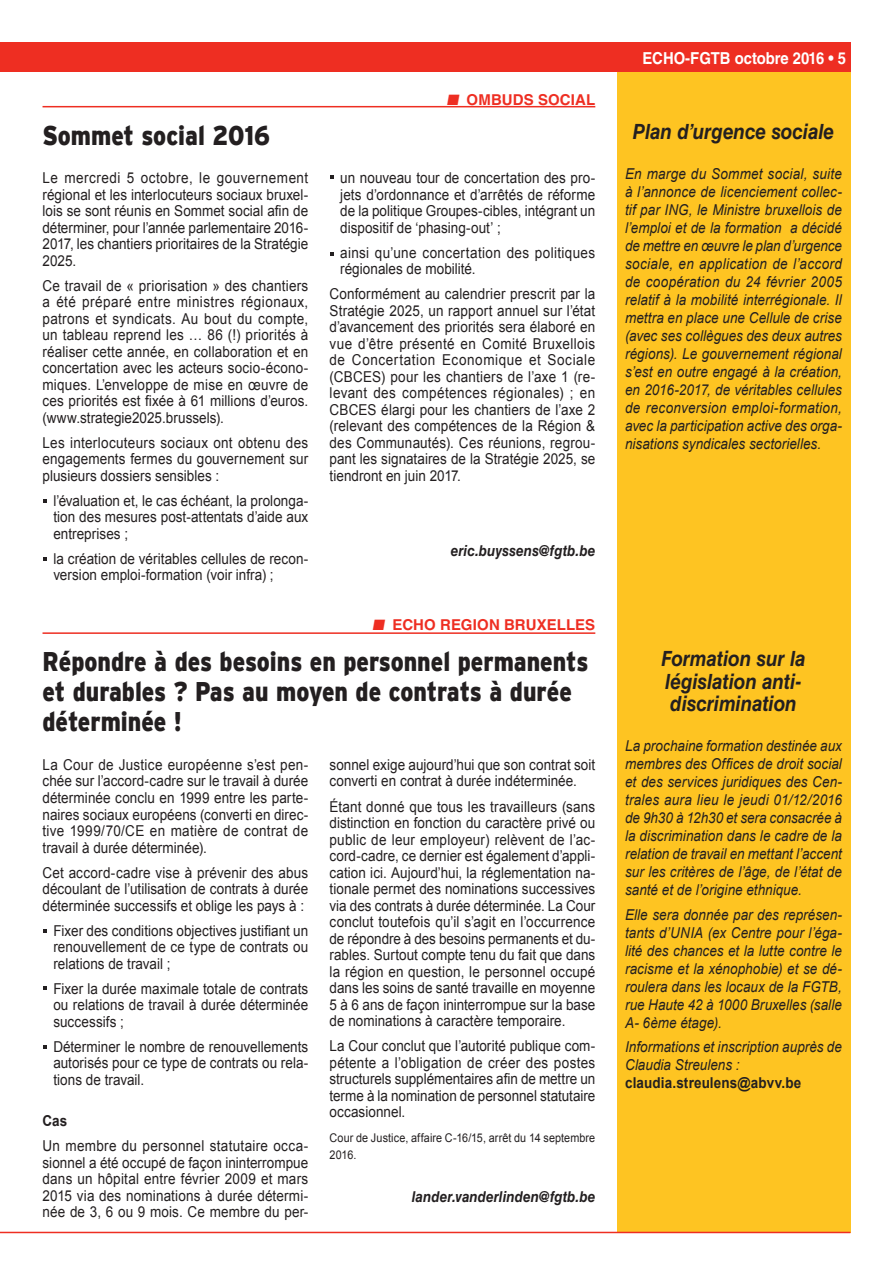
<style>
.page{position:relative;width:893px;height:1263px;background:#fff}
.page>*{position:absolute;margin:0;border:0;box-sizing:border-box;transform-origin:0 0}
.TITEL_18_20{font:900 27px/30px "Interstate";color:#231f20;scale:.85 1}
.KADERTEKST_10_12{font:italic 700 21px/22.5px "Helvetica LT Std";letter-spacing:-.005em;color:#231f20;scale:.9 1}
.t1{font:700 16.5px "Helvetica LT Std";color:#fff;scale:.9 1}
.BODY_ECHO_10_12{font:15px/16.5px "Arial";letter-spacing:.005em;color:#231f20;text-align:justify;scale:.9 1}
.KADERTEKST_10_12-2{font:italic 15px/18px "Arial";color:#231f20;text-align:justify;scale:.9 1}
.BODY_ECHO_10_12-2{font:15px/16.5px "Arial";letter-spacing:.025em;color:#231f20;scale:.9 1}
.BODY_ECHO_10_12-3{font:italic 700 15px "Helvetica LT Std";letter-spacing:.005em;color:#231f20;scale:.9 1}
.t2{font:700 15px "Helvetica LT Std";letter-spacing:.005em;color:#ee2e22}
.KADERTEKST_10_12-3{font:700 15px "Arial";letter-spacing:.01em;color:#231f20;scale:.9 1}
.BODY_ECHO_10_12-4{font:700 15px "Arial";color:#231f20;scale:.9 1}
.BODY_ECHO_10_12-5{font:12px/16.5px "Arial";letter-spacing:.01em;color:#231f20;scale:.9 1}
</style>
<div class="page">
<div style="left:0;top:43px;width:850px;height:29px;background:#ee2e22"></div>
<div style="left:617px;top:72px;width:233px;height:1161px;background:#fec422"></div>
<hr style="left:0;top:1232px;width:850px;height:1px;background:#ee2e22">
<hr style="left:43px;top:106px;width:552px;height:1px;background:#ee2e22">
<hr style="left:43px;top:632px;width:552px;height:2px;background:#ee2e22">
<svg style="left:43px;top:499px;width:4px;height:4px"></svg>
<svg style="left:330px;top:175px;width:4px;height:4px"></svg>
<svg style="left:330px;top:252px;width:4px;height:4px"></svg>
<svg style="left:43px;top:557px;width:4px;height:4px"></svg>
<svg style="left:43px;top:929px;width:4px;height:4px"></svg>
<svg style="left:43px;top:986px;width:4px;height:4px"></svg>
<svg style="left:43px;top:1045px;width:4px;height:3px"></svg>
<p class="TITEL_18_20" style="left:43px;top:120px;width:269px">Sommet social 2016</p>
<p class="BODY_ECHO_10_12" style="left:43px;top:170px;width:297px">Le mercredi 5 octobre, le gouvernement régional et les interlocuteurs sociaux bruxel&shy;lois se sont réunis en Sommet social afin de déterminer, pour l’année parlementaire 2016- 2017, les chantiers prioritaires de la Stratégie 2025.</p>
<p class="BODY_ECHO_10_12" style="left:43px;top:277px;width:297px">Ce travail de « priorisation » des chantiers a été préparé entre ministres régionaux, patrons et syndicats. Au bout du compte, un tableau reprend les … 86 (!) priorités à réaliser cette année, en collaboration et en concertation avec les acteurs socio-écono&shy;miques. L’enveloppe de mise en œuvre de ces priorités est fixée à 61 millions d’euros. (www.strategie2025.brussels).</p>
<p class="BODY_ECHO_10_12" style="left:43px;top:434px;width:297px">Les interlocuteurs sociaux ont obtenu des engagements fermes du gouvernement sur plusieurs dossiers sensibles :</p>
<p class="BODY_ECHO_10_12" style="left:53px;top:492px;width:285px">l’évaluation et, le cas échéant, la prolonga&shy;tion des mesures post-attentats d’aide aux entreprises ;</p>
<p class="BODY_ECHO_10_12" style="left:53px;top:550px;width:285px">la création de véritables cellules de recon&shy;version emploi-formation (voir infra) ;</p>
<p class="t2" style="left:447px;top:90px;width:150px">■ OMBUDS SOCIAL</p>
<p class="BODY_ECHO_10_12" style="left:340px;top:170px;width:285px">un nouveau tour de concertation des pro&shy;jets d’ordonnance et d’arrêtés de réforme de la politique Groupes-cibles, intégrant un dispositif de ‘phasing-out’ ;</p>
<p class="BODY_ECHO_10_12-2" style="left:340px;top:244px;width:285px">ainsi qu’une concertation des politiques régionales de mobilité.</p>
<p class="BODY_ECHO_10_12" style="left:330px;top:286px;width:297px">Conformément au calendrier prescrit par la Stratégie 2025, un rapport annuel sur l’état d’avancement des priorités sera élaboré en vue d’être présenté en Comité Bruxellois de Concertation Economique et Sociale (CBCES) pour les chantiers de l’axe 1 (re&shy;levant des compétences régionales) ; en CBCES élargi pour les chantiers de l’axe 2 (relevant des compétences de la Région &amp; des Communautés). Ces réunions, regrou&shy;pant les signataires de la Stratégie 2025, se tiendront en juin 2017.</p>
<p class="BODY_ECHO_10_12-3" style="left:451px;top:541px;width:162px">eric.buyssens@fgtb.be</p>
<p class="t2" style="left:373px;top:616px;width:224px">■ ECHO REGION BRUXELLES</p>
<p class="TITEL_18_20" style="left:43px;top:646px;width:644px">Répondre à des besoins en personnel permanents et durables ? Pas au moyen de contrats à durée déterminée !</p>
<p class="BODY_ECHO_10_12" style="left:43px;top:757px;width:297px">La Cour de Justice européenne s’est pen&shy;chée sur l’accord-cadre sur le travail à durée déterminée conclu en 1999 entre les parte&shy;naires sociaux européens (converti en direc&shy;tive 1999/70/CE en matière de contrat de travail à durée déterminée).</p>
<p class="BODY_ECHO_10_12" style="left:43px;top:864px;width:297px">Cet accord-cadre vise à prévenir des abus découlant de l’utilisation de contrats à durée déterminée successifs et oblige les pays à :</p>
<p class="BODY_ECHO_10_12" style="left:53px;top:922px;width:285px">Fixer des conditions objectives justifiant un renouvellement de ce type de contrats ou relations de travail ;</p>
<p class="BODY_ECHO_10_12" style="left:53px;top:980px;width:285px">Fixer la durée maximale totale de contrats ou relations de travail à durée déterminée successifs ;</p>
<p class="BODY_ECHO_10_12" style="left:53px;top:1038px;width:285px">Déterminer le nombre de renouvellements autorisés pour ce type de contrats ou rela&shy;tions de travail.</p>
<p class="BODY_ECHO_10_12-4" style="left:43px;top:1111px;width:29px">Cas</p>
<p class="BODY_ECHO_10_12" style="left:43px;top:1138px;width:297px">Un membre du personnel statutaire occa&shy;sionnel a été occupé de façon ininterrompue dans un hôpital entre février 2009 et mars 2015 via des nominations à durée détermi&shy;née de 3, 6 ou 9 mois. Ce membre du per-</p>
<p class="BODY_ECHO_10_12" style="left:330px;top:757px;width:297px">sonnel exige aujourd’hui que son contrat soit converti en contrat à durée indéterminée.</p>
<p class="BODY_ECHO_10_12" style="left:330px;top:798px;width:297px">Étant donné que tous les travailleurs (sans distinction en fonction du caractère privé ou public de leur employeur) relèvent de l’ac&shy;cord-cadre, ce dernier est également d’appli&shy;cation ici. Aujourd’hui, la réglementation na&shy;tionale permet des nominations successives via des contrats à durée déterminée. La Cour conclut toutefois qu’il s’agit en l’occurrence de répondre à des besoins permanents et du&shy;rables. Surtout compte tenu du fait que dans la région en question, le personnel occupé dans les soins de santé travaille en moyenne 5 à 6 ans de façon ininterrompue sur la base de nominations à caractère temporaire.</p>
<p class="BODY_ECHO_10_12" style="left:330px;top:1038px;width:297px">La Cour conclut que l’autorité publique com&shy;pétente a l’obligation de créer des postes structurels supplémentaires afin de mettre un terme à la nomination de personnel statutaire occasionnel.</p>
<p class="BODY_ECHO_10_12-5" style="left:330px;top:1130px;width:297px">Cour de Justice, affaire C-16/15, arrêt du 14 septembre<br>2016.</p>
<p class="BODY_ECHO_10_12-3" style="left:412px;top:1187px;width:205px">lander.vanderlinden@fgtb.be</p>
<p class="t1" style="left:642px;top:48px;width:228px">ECHO-FGTB octobre 2016 • 5</p>
<p class="KADERTEKST_10_12" style="left:633px;top:120px;width:225px">Plan d’urgence sociale</p>
<p class="KADERTEKST_10_12-2" style="left:625px;top:165px;width:242px">En marge du Sommet social, suite à l’annonce de licenciement collec&shy;tif par ING, le Ministre bruxellois de l’emploi et de la formation a décidé de mettre en œuvre le plan d’urgence sociale, en application de l’accord de coopération du 24 février 2005 relatif à la mobilité interrégionale. Il mettra en place une Cellule de crise (avec ses collègues des deux autres régions). Le gouvernement régional s’est en outre engagé à la création, en 2016-2017, de véritables cellules de reconversion emploi-formation, avec la participation active des orga&shy;nisations syndicales sectorielles.</p>
<p class="KADERTEKST_10_12" style="left:661px;top:647px;width:162px">Formation sur la législation anti&shy;discrimination</p>
<p class="KADERTEKST_10_12-2" style="left:625px;top:737px;width:243px">La prochaine formation destinée aux membres des Offices de droit social et des services juridiques des Cen&shy;trales aura lieu le jeudi 01/12/2016 de 9h30 à 12h30 et sera consacrée à la discrimination dans le cadre de la relation de travail en mettant l’accent sur les critères de l’âge, de l’état de santé et de l’origine ethnique.</p>
<p class="KADERTEKST_10_12-2" style="left:625px;top:905px;width:242px">Elle sera donnée par des représen&shy;tants d’UNIA (ex Centre pour l’éga&shy;lité des chances et la lutte contre le racisme et la xénophobie) et se dé&shy;roulera dans les locaux de la FGTB, rue Haute 42 à 1000 Bruxelles (salle A- 6ème étage).</p>
<p class="KADERTEKST_10_12-2" style="left:625px;top:1038px;width:242px">Informations et inscription auprès de<br>Claudia Streulens :</p>
<p class="KADERTEKST_10_12-3" style="left:625px;top:1073px;width:197px">claudia.streulens@abvv.be</p>
</div>
